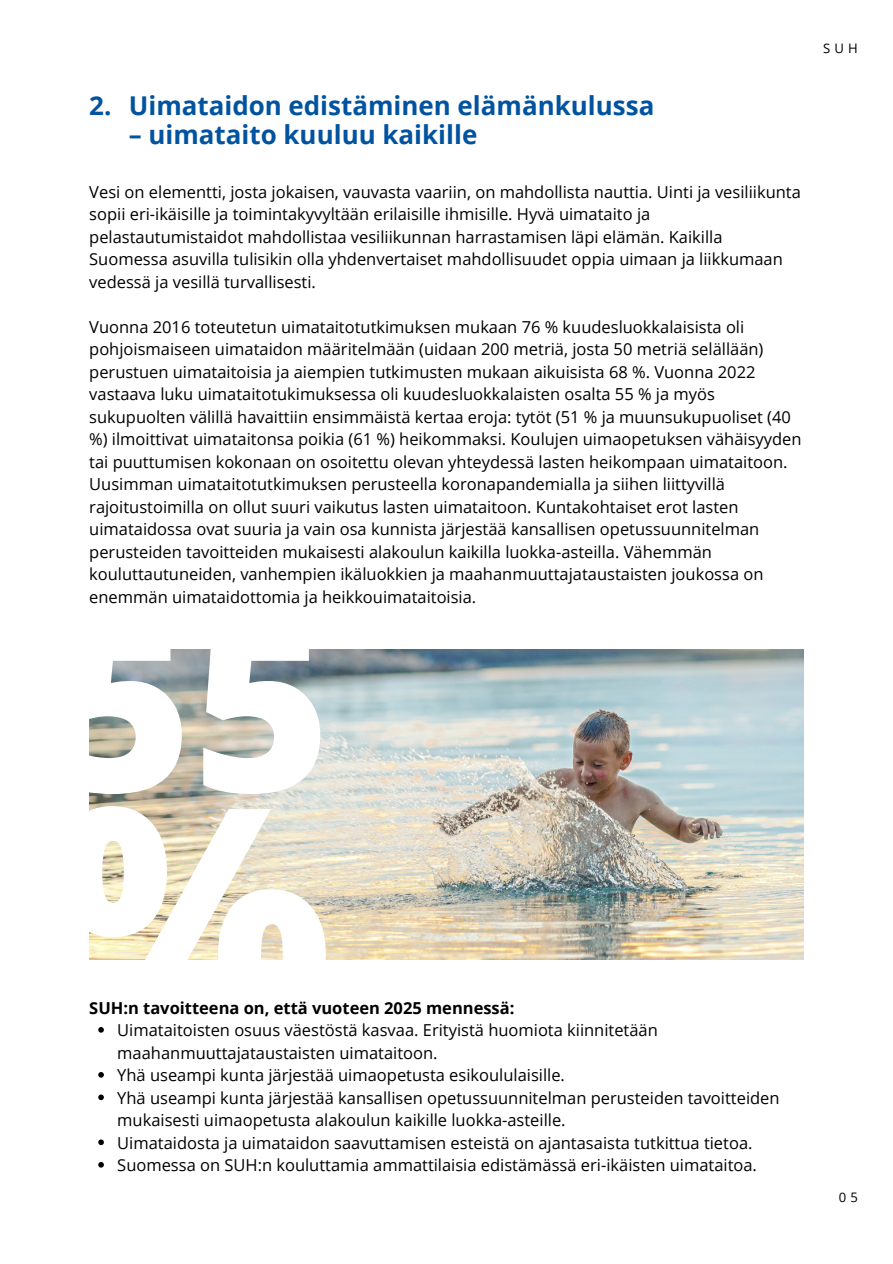
<style>
.page{position:relative;width:893px;height:1264px;background:#fff}
.page>*{position:absolute;margin:0;border:0;box-sizing:border-box;transform-origin:0 0}
.t1{font:800 292.35px "Open Sans";color:#fff}
.t2{font:800 236.55px "Open Sans";color:#fff}
.t3{font:700 25.95px "Open Sans";color:#0153a0}
.t4{font:16.5px/22.5px "Open Sans";color:#000}
.t5{font:700 16.5px "Open Sans";color:#000}
.t6{font:13.05px "Open Sans";color:#000}
</style>
<div class="page">
<img style="left:89px;top:649px;width:714px;height:310px">
<svg style="left:98px;top:1027px;width:6px;height:5px"></svg>
<svg style="left:98px;top:1072px;width:6px;height:5px"></svg>
<svg style="left:98px;top:1094px;width:6px;height:6px"></svg>
<svg style="left:98px;top:1139px;width:6px;height:6px"></svg>
<svg style="left:98px;top:1162px;width:6px;height:5px"></svg>
<h3 class="t3" style="left:89px;top:87px;width:24px">2.</h3>
<h3 class="t3" style="left:129px;top:87px;width:527px">Uimataidon edistäminen elämänkulussa</h3>
<h3 class="t3" style="left:129px;top:116px;width:350px">– uimataito kuuluu kaikille</h3>
<p class="t4" style="left:89px;top:180px;width:713px">Vesi on elementti, josta jokaisen, vauvasta vaariin, on mahdollista nauttia. Uinti ja vesiliikunta sopii eri-ikäisille ja toimintakyvyltään erilaisille ihmisille. Hyvä uimataito ja pelastautumistaidot mahdollistaa vesiliikunnan harrastamisen läpi elämän. Kaikilla Suomessa asuvilla tulisikin olla yhdenvertaiset mahdollisuudet oppia uimaan ja liikkumaan vedessä ja vesillä turvallisesti.</p>
<p class="t4" style="left:89px;top:315px;width:713px">Vuonna 2016 toteutetun uimataitotutkimuksen mukaan 76 % kuudesluokkalaisista oli pohjoismaiseen uimataidon määritelmään (uidaan 200 metriä, josta 50 metriä selällään) perustuen uimataitoisia ja aiempien tutkimusten mukaan aikuisista 68 %. Vuonna 2022 vastaava luku uimataitotukimuksessa oli kuudesluokkalaisten osalta 55 % ja myös sukupuolten välillä havaittiin ensimmäistä kertaa eroja: tytöt (51 % ja muunsukupuoliset (40 %) ilmoittivat uimataitonsa poikia (61 %) heikommaksi. Koulujen uimaopetuksen vähäisyyden tai puuttumisen kokonaan on osoitettu olevan yhteydessä lasten heikompaan uimataitoon.<br>Uusimman uimataitotutkimuksen perusteella koronapandemialla ja siihen liittyvillä rajoitustoimilla on ollut suuri vaikutus lasten uimataitoon. Kuntakohtaiset erot lasten uimataidossa ovat suuria ja vain osa kunnista järjestää kansallisen opetussuunnitelman perusteiden tavoitteiden mukaisesti alakoulun kaikilla luokka-asteilla. Vähemmän kouluttautuneiden, vanhempien ikäluokkien ja maahanmuuttajataustaisten joukossa on enemmän uimataidottomia ja heikkouimataitoisia.</p>
<h2 class="t2" style="left:54px;top:539px;width:278px">55</h2>
<h1 class="t1" style="left:54px;top:705px;width:279px">%</h1>
<p class="t4" style="left:117px;top:1018px;width:663px">Uimataitoisten osuus väestöstä kasvaa. Erityistä huomiota kiinnitetään maahanmuuttajataustaisten uimataitoon.<br>Yhä useampi kunta järjestää uimaopetusta esikoululaisille.<br>Yhä useampi kunta järjestää kansallisen opetussuunnitelman perusteiden tavoitteiden mukaisesti uimaopetusta alakoulun kaikille luokka-asteille.<br>Uimataidosta ja uimataidon saavuttamisen esteistä on ajantasaista tutkittua tietoa.<br>Suomessa on SUH:n kouluttamia ammattilaisia edistämässä eri-ikäisten uimataitoa.</p>
<p class="t5" style="left:89px;top:995px;width:426px">SUH:n tavoitteena on, että vuoteen 2025 mennessä:</p>
<p class="t6" style="left:822px;top:39px;width:36px">SUH</p>
<p class="t6" style="left:838px;top:1188px;width:21px">0 5</p>
</div>
